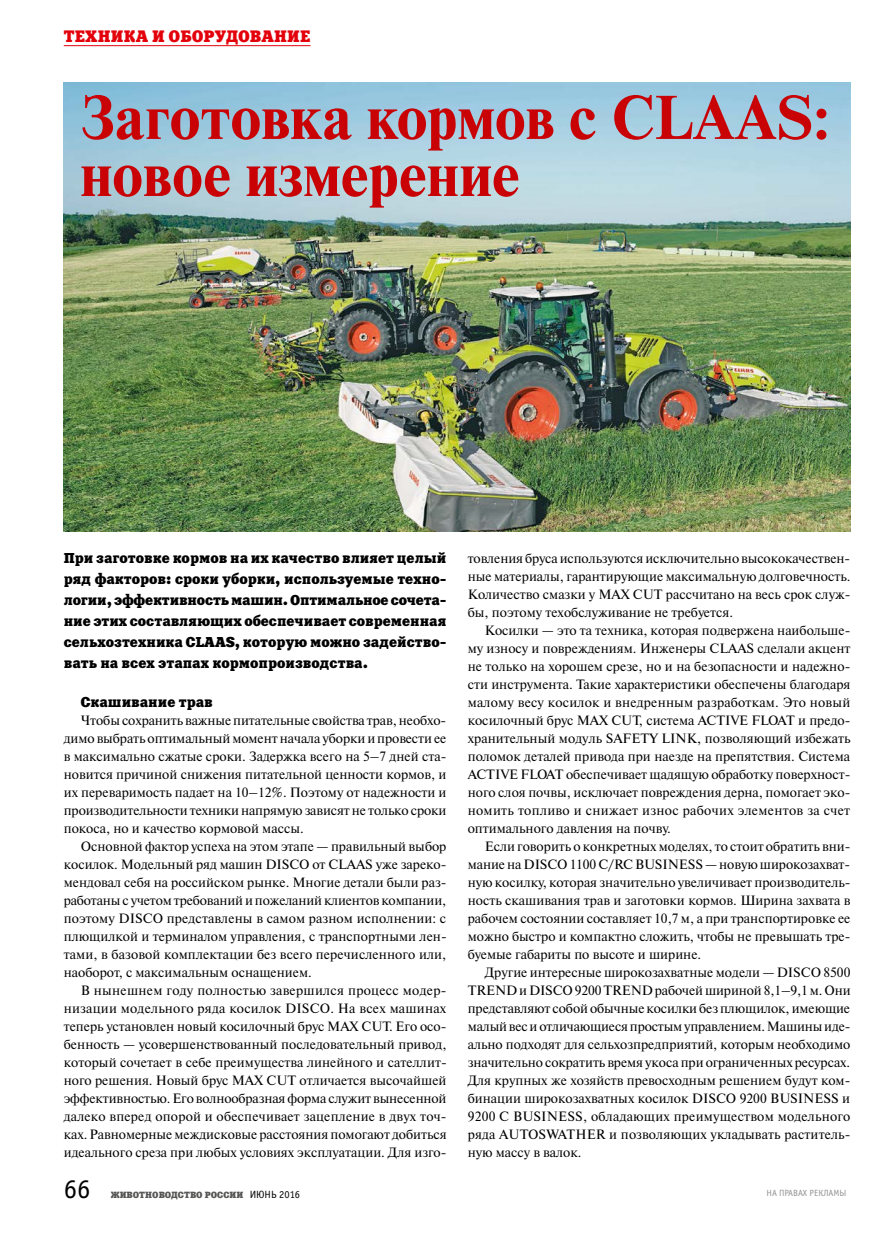
<style>
.page{position:relative;width:893px;height:1234px;background:#fff}
.page>*{position:absolute;margin:0;border:0;box-sizing:border-box;transform-origin:0 0}
.t1{font:700 61.5px/57px "Newton C";color:#c80205}
.t2{font:27px "Officina Sans C";color:#000}
.t3{font:16.5px "Xenia C";letter-spacing:.01em;color:#e3000b}
.t4{font:14.25px/21px "Xenia C";color:#000;text-align:justify}
.t5{font:13.5px/18px "Newton C";color:#000;text-align:justify}
.t6{font:9px "Xenia C";color:#565655}
.t7{font:9px "Officina Sans C";color:#919291}
.s1{font-family:"Officina Sans C";font-size:10.5px;color:#000}
</style>
<div class="page">
<hr style="left:64px;top:45px;width:247px;height:1px;background:#e3000b">
<img style="left:64px;top:82px;width:786px;height:449px">
<p class="t3" style="left:64px;top:26px;width:248px">ТЕХНИКА И ОБОРУДОВАНИЕ</p>
<h1 class="t1" style="left:80px;top:89px;width:751px">Заготовка кормов с CLAAS: новое измерение</h1>
<p class="t4" style="left:64px;top:547px;width:384px">При заготовке кормов на их качество влияет целый ряд факторов: сроки уборки, используемые техно&shy;логии, эффективностьмашин. Оптимальноесочета&shy;ние этих составляющих обеспечивает современная сельхозтехника CLAAS, которую можно задейство&shy;вать на всех этапах кормопроизводства.</p>
<p class="t4" style="left:81px;top:691px;width:134px">Скашивание трав</p>
<p class="t5" style="left:64px;top:711px;width:384px;text-indent:17px">Чтобы сохранить важные питательные свойства трав, необхо&shy;димо выбрать оптимальный момент начала уборки и провести ее в максимально сжатые сроки. Задержка всего на 5–7 дней ста&shy;новится причиной снижения питательной ценности кормов, и их переваримость падает на 10–12%. Поэтому от надежности и производительности техники напрямую зависят не только сроки покоса, но и качество кормовой массы.</p>
<p class="t5" style="left:64px;top:837px;width:384px;text-indent:17px">Основной фактор успеха на этом этапе — правильный выбор косилок. Модельный ряд машин DISCO от CLAAS уже зареко&shy;мендовал себя на российском рынке. Многие детали были раз&shy;работаны c учетомтребованийипожеланийклиентов компании, поэтому DISCO представлены в самом разном исполнении: с плющилкой и терминалом управления, с транспортными лен&shy;тами, в базовой комплектации без всего перечисленного или, наоборот, с максимальным оснащением.</p>
<p class="t5" style="left:64px;top:981px;width:384px;text-indent:17px">В нынешнем году полностью завершился процесс модер&shy;низации модельного ряда косилок DISCO. На всех машинах теперь установлен новый косилочный брус MAX CUT. Его осо&shy;бенность — усовершенствованный последовательный привод, который сочетает в себе преимущества линейного и сателлит&shy;ного решения. Новый брус MAX CUT отличается высочайшей эффективностью. Его волнообразная форма служит вынесенной далеко вперед опорой и обеспечивает зацепление в двух точ&shy;ках. Равномерные междисковые расстояния помогают добиться идеального среза при любых условиях эксплуатации. Для изго-</p>
<h2 class="t2" style="left:64px;top:1174px;width:28px">66</h2>
<p class="t6" style="left:111px;top:1188px;width:191px">ЖИВОТНОВОДСТВО РОССИИ <span class="s1">ИЮНЬ 2016</span></p>
<p class="t5" style="left:468px;top:549px;width:384px">товления бруса используются исключительно высококачествен&shy;ные материалы, гарантирующие максимальную долговечность.<br>Количество смазки у MAX CUT рассчитано на весь срок служ&shy;бы, поэтому техобслуживание не требуется.</p>
<p class="t5" style="left:468px;top:621px;width:384px;text-indent:17px">Косилки — это та техника, которая подвержена наибольше&shy;му износу и повреждениям. Инженеры CLAAS сделали акцент не только на хорошем срезе, но и на безопасности и надежно&shy;сти инструмента. Такие характеристики обеспечены благодаря малому весу косилок и внедренным разработкам. Это новый косилочный брус MAX CUT, система ACTIVE FLOAT и предо&shy;хранительный модуль SAFETY LINK, позволяющий избежать поломок деталей привода при наезде на препятствия. Система ACTIVE FLOAT обеспечивает щадящую обработку поверхност&shy;ного слоя почвы, исключает повреждения дерна, помогает эко&shy;номить топливо и снижает износ рабочих элементов за счет оптимального давления на почву.</p>
<p class="t5" style="left:468px;top:837px;width:384px;text-indent:17px">Если говорить о конкретных моделях, то стоит обратить вни&shy;мание на DISCO 1100 С/RC BUSINESS — новую широкозахват&shy;ную косилку, которая значительно увеличивает производитель&shy;ность скашивания трав и заготовки кормов. Ширина захвата в рабочем состоянии составляет 10,7 м, а при транспортировке ее можно быстро и компактно сложить, чтобы не превышать тре&shy;буемые габариты по высоте и ширине.</p>
<p class="t5" style="left:468px;top:963px;width:384px;text-indent:17px">Другие интересные широкозахватные модели — DISCO 8500<br>TREND и DISCO 9200 TREND рабочей шириной 8,1–9,1 м. Они представляют собой обычные косилки без плющилок, имеющие малыйвесиотличающиесяпростымуправлением. Машиныиде&shy;ально подходят для сельхозпредприятий, которым необходимо значительно сократить время укоса при ограниченных ресурсах.<br>Для крупных же хозяйств превосходным решением будут ком&shy;бинации широкозахватных косилок DISCO 9200 BUSINESS и 9200 С BUSINESS, обладающих преимуществом модельного ряда AUTOSWATHER и позволяющих укладывать раститель&shy;ную массу в валок.</p>
<p class="t7" style="left:767px;top:1187px;width:81px">НА ПРАВАХ РЕКЛАМЫ</p>
</div>
